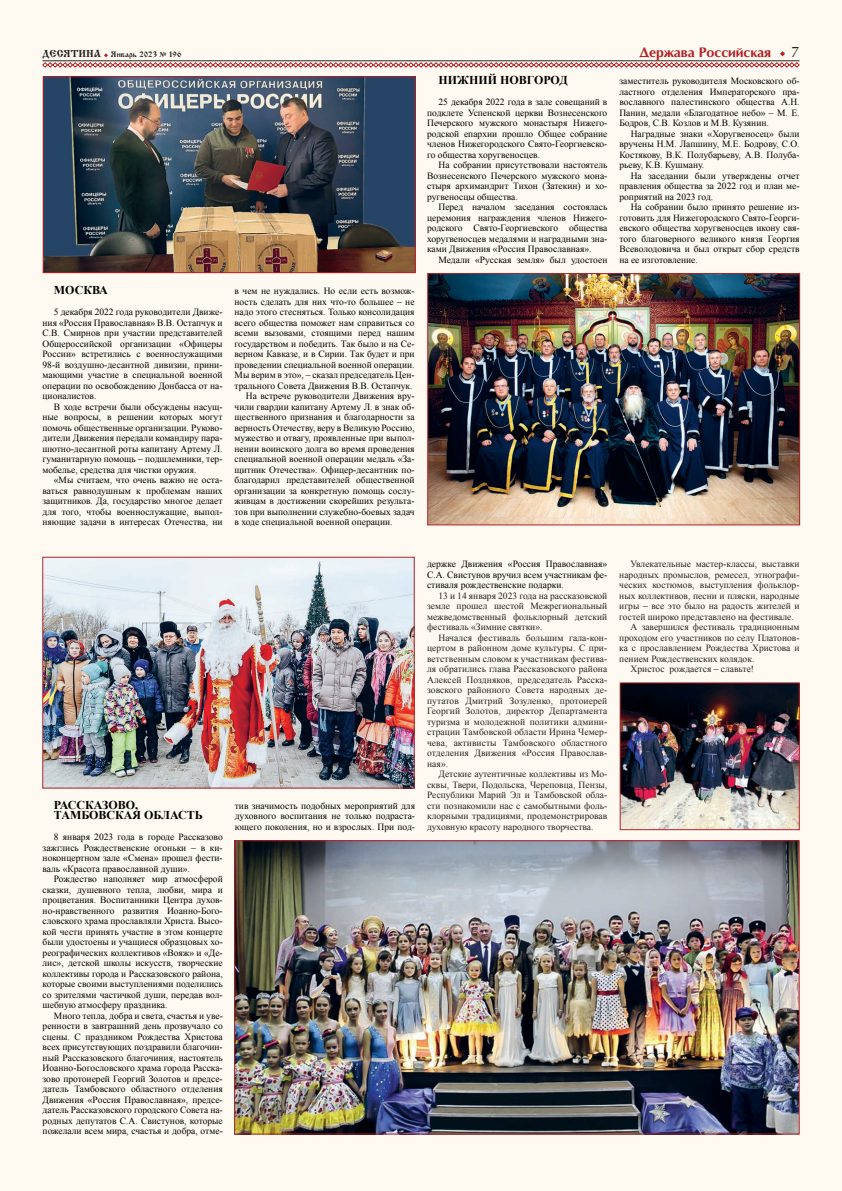
<style>
.page{position:relative;width:842px;height:1191px;background:#fefaf1}
.page>*{position:absolute;margin:0;border:0;box-sizing:border-box;transform-origin:0 0}
.t1{font:15px "AG Opus C";color:#231f20}
.t2{font:700 14px "AG Opus C";color:#b42127}
.t3{font:700 12px/10.5px "Times New Roman";color:#000}
.t4{font:9.5px/10.5px "Times New Roman";color:#000;text-align:justify}
.t5{font:9.5px/10.5px "Times New Roman";color:#231f20;text-align:justify}
.t6{font:8px "Izhitsa C";color:#231f20}
.s1{font-size:10px}
.s2{font-family:"Minion Pro";font-weight:700}
.s3{color:#000}
</style>
<div class="page">
<svg style="left:42px;top:51px;width:758px;height:17px"></svg>
<hr style="left:43px;top:61px;width:756px;height:1px;background:#231f20">
<img style="left:45px;top:79px;width:368px;height:192px">
<div style="left:43px;top:77px;width:372px;height:196px;border:1px solid #b42127"></div>
<img style="left:429px;top:275px;width:369px;height:248px">
<div style="left:427px;top:273px;width:373px;height:252px;border:1px solid #b42127"></div>
<img style="left:622px;top:684px;width:175px;height:144px">
<div style="left:620px;top:682px;width:179px;height:148px;border:1px solid #b42127"></div>
<img style="left:45px;top:559px;width:367px;height:227px">
<div style="left:43px;top:557px;width:371px;height:231px;border:1px solid #b42127"></div>
<img style="left:236px;top:842px;width:561px;height:290px">
<div style="left:234px;top:840px;width:565px;height:294px;border:1px solid #b42127"></div>
<p class="t6" style="left:43px;top:50px;width:140px"><span class="s1">ДЕСЯТИНА</span> Январь 2023 <span class="s2">№</span> 196</p>
<h2 class="t2" style="left:639px;top:44px;width:133px">Держава Российская</h2>
<h1 class="t1" style="left:791px;top:44px;width:10px">7</h1>
<p class="t3" style="left:54px;top:284px;width:56px">МОСКВА</p>
<p class="t4" style="left:43px;top:306px;width:182px;text-indent:11px">5 декабря 2022 года руководители Движе&shy;ния «Россия Православная» В.В. Остапчук и С.В. Смирнов при участии представителей Общероссийской организации «Офицеры России» встретились с военнослужащими 98-й воздушно-десантной дивизии, прини&shy;мающими участие в специальной военной операции по освобождению Донбасса от на&shy;ционалистов.</p>
<p class="t4" style="left:43px;top:401px;width:182px;text-indent:11px">В ходе встречи были обсуждены насущ&shy;ные вопросы, в решении которых могут помочь общественные организации. Руково&shy;дители Движения передали командиру пара&shy;шютно-десантной роты капитану Артему Л. гуманитарную помощь – подшлемники, тер&shy;мобелье, средства для чистки оружия.</p>
<p class="t4" style="left:43px;top:474px;width:182px;text-indent:11px">«Мы считаем, что очень важно не оста&shy;ваться равнодушным к проблемам наших защитников. Да, государство многое делает для того, чтобы военнослужащие, выпол&shy;няющие задачи в интересах Отечества, ни</p>
<p class="t4" style="left:235px;top:285px;width:182px">в чем не нуждались. Но если есть возмож-</p>
<p class="t4" style="left:235px;top:296px;width:182px">ность сделать для них что-то большее – не</p>
<p class="t4" style="left:235px;top:306px;width:182px">надо этого стесняться. Только консолидация</p>
<p class="t4" style="left:235px;top:317px;width:182px">всего общества поможет нам справиться со</p>
<p class="t4" style="left:235px;top:327px;width:182px">всеми вызовами, стоящими перед нашим</p>
<p class="t4" style="left:235px;top:338px;width:182px">государством и победить. Так было и на Се-</p>
<p class="t4" style="left:235px;top:348px;width:182px">верном Кавказе, и в Сирии. Так будет и при</p>
<p class="t4" style="left:235px;top:359px;width:182px">проведении специальной военной операции.</p>
<p class="t4" style="left:235px;top:369px;width:182px">Мы верим в это», – сказал председатель Цен-</p>
<p class="t4" style="left:235px;top:380px;width:180px">трального Совета Движения В.В. Остапчук.</p>
<p class="t4" style="left:246px;top:390px;width:170px">На встрече руководители Движения вру-</p>
<p class="t4" style="left:235px;top:401px;width:182px">чили гвардии капитану Артему Л. в знак об-</p>
<p class="t4" style="left:235px;top:411px;width:182px">щественного признания и благодарности за</p>
<p class="t4" style="left:235px;top:422px;width:182px">верность Отечеству, веру в Великую Россию,</p>
<p class="t4" style="left:235px;top:432px;width:182px">мужество и отвагу, проявленные при выпол-</p>
<p class="t4" style="left:235px;top:443px;width:182px">нении воинского долга во время проведения</p>
<p class="t4" style="left:235px;top:453px;width:182px">специальной военной операции медаль «За-</p>
<p class="t4" style="left:235px;top:464px;width:182px">щитник Отечества». Офицер-десантник по-</p>
<p class="t4" style="left:235px;top:474px;width:182px">благодарил представителей общественной</p>
<p class="t4" style="left:235px;top:485px;width:182px">организации за конкретную помощь сослу-</p>
<p class="t4" style="left:235px;top:495px;width:182px">живцам в достижении скорейших результа-</p>
<p class="t4" style="left:235px;top:506px;width:182px">тов при выполнении служебно-боевых задач</p>
<p class="t4" style="left:235px;top:516px;width:160px">в ходе специальной военной операции.</p>
<p class="t3" style="left:438px;top:74px;width:131px">НИЖНИЙ НОВГОРОД</p>
<p class="t4" style="left:427px;top:96px;width:182px;text-indent:11px">25 декабря 2022 года в зале совещаний в подклете Успенской церкви Вознесенского Печерского мужского монастыря Нижего&shy;родской епархии прошло Общее собрание членов Нижегородского Свято-Георгиевско&shy;го общества хоругвеносцев.</p>
<p class="t4" style="left:427px;top:159px;width:182px;text-indent:11px">На собрании присутствовали настоятель Вознесенского Печерского мужского мона&shy;стыря архимандрит Тихон (Затекин) и хо&shy;ругвеносцы общества.</p>
<p class="t4" style="left:427px;top:201px;width:182px;text-indent:11px">Перед началом заседания состоялась церемония награждения членов Нижего&shy;родского Свято-Георгиевского общества хоругвеносцев медалями и наградными зна&shy;ками Движения «Россия Православная».</p>
<p class="t4" style="left:438px;top:254px;width:170px">Медали «Русская земля» был удостоен</p>
<p class="t4" style="left:619px;top:75px;width:182px">заместитель руководителя Московского об&shy;ластного отделения Императорского пра&shy;вославного палестинского общества А.Н.<br>Панин, медали «Благодатное небо» – М. Е.<br>Бодров, С.В. Козлов и М.В. Кузянин.</p>
<p class="t4" style="left:619px;top:128px;width:182px;text-indent:11px">Наградные знаки «Хоругвеносец» были вручены Н.М. Лапшину, М.Е. Бодрову, С.О.<br>Костякову, В.К. Полубарьеву, А.В. Полуба&shy;рьеву, К.В. Кушману.</p>
<p class="t4" style="left:619px;top:170px;width:182px;text-indent:11px">На заседании были утверждены отчет правления общества за 2022 год и план ме&shy;роприятий на 2023 год.</p>
<p class="t4" style="left:619px;top:201px;width:182px;text-indent:11px">На собрании было принято решение из&shy;готовить для Нижегородского Свято-Георги&shy;евского общества хоругвеносцев икону свя&shy;того благоверного великого князя Георгия Всеволодовича и был открыт сбор средств на ее изготовление.</p>
<p class="t3" style="left:54px;top:799px;width:150px">РАССКАЗОВО,<br>ТАМБОВСКАЯ ОБЛАСТЬ</p>
<p class="t4" style="left:43px;top:831px;width:182px;text-indent:11px">8 января 2023 года в городе Рассказово зажглись Рождественские огоньки – в ки&shy;ноконцертном зале «Смена» прошел фести&shy;валь «Красота православной души».</p>
<p class="t4" style="left:43px;top:873px;width:182px;text-indent:11px">Рождество наполняет мир атмосферой сказки, душевного тепла, любви, мира и процветания. Воспитанники Центра духов&shy;но-нравственного развития Иоанно-Бого&shy;словского храма прославляли Христа. Высо&shy;кой чести принять участие в этом концерте были удостоены и учащиеся образцовых хо&shy;реографических коллективов «Вояж» и «Де&shy;лис», детской школы искусств, творческие коллективы города и Рассказовского района, которые своими выступлениями поделились со зрителями частичкой души, передав вол&shy;шебную атмосферу праздника.</p>
<p class="t4" style="left:43px;top:1010px;width:182px;text-indent:11px">Много тепла, добра и света, счастья и уве&shy;ренности в завтрашний день прозвучало со сцены. С праздником Рождества Христова всех присутствующих поздравили благочин&shy;ный Рассказовского благочиния, настоятель Иоанно-Богословского храма города Расска&shy;зово протоиерей Георгий Золотов и предсе&shy;датель Тамбовского областного отделения Движения «Россия Православная», предсе&shy;датель Рассказовского городского Совета на&shy;родных депутатов С.А. Свистунов, которые пожелали всем мира, счастья и добра, отме-</p>
<p class="t4" style="left:235px;top:800px;width:182px">тив значимость подобных мероприятий для духовного воспитания не только подраста&shy;ющего поколения, но и взрослых. При под-</p>
<p class="t4" style="left:427px;top:558px;width:182px">держке Движения «Россия Православная» С.А. Свистунов вручил всем участникам фе&shy;стиваля рождественские подарки.</p>
<p class="t5" style="left:427px;top:590px;width:182px;text-indent:11px">13 и 14 января 2023 года на рассказовской земле прошел шестой Межрегиональный межведомственный фольклорный детский фестиваль «Зимние святки».</p>
<p class="t5" style="left:427px;top:632px;width:182px;text-indent:11px">Начался фестиваль большим гала-кон&shy;цертом в районном доме культуры. С при&shy;ветственным словом к участникам фестива&shy;ля обратились глава Рассказовского района Алексей Поздняков, председатель Расска&shy;зовского районного Совета народных де&shy;путатов Дмитрий Зозуленко, протоиерей Георгий Золотов, директор Департамента туризма и молодежной политики админи&shy;страции Тамбовской облаcти Ирина Чемер&shy;чева, активисты Тамбовского областного отделения Движения «Россия Православ&shy;ная».</p>
<p class="t5" style="left:427px;top:768px;width:182px;text-indent:11px">Детские аутентичные коллективы из Мо&shy;сквы, Твери, Подольска, Череповца, Пензы, Республики Марий Эл и Тамбовской обла&shy;сти познакомили нас с самобытными фоль&shy;клорными традициями, продемонстрировав духовную красоту народного творчества.</p>
<p class="t5" style="left:631px;top:558px;width:170px">Увлекательные мастер-классы, выставки</p>
<p class="t5" style="left:619px;top:569px;width:182px">народных промыслов, ремесел, этнографи-</p>
<p class="t5" style="left:619px;top:579px;width:182px">ческих костюмов, выступления фольклор-</p>
<p class="t5" style="left:619px;top:590px;width:182px">ных коллективов, песни и пляски, народные</p>
<p class="t5" style="left:619px;top:600px;width:182px">игры <span class="s3">–</span> все это было на радость жителей и</p>
<p class="t5" style="left:619px;top:611px;width:176px">гостей широко представлено на фестивале.</p>
<p class="t5" style="left:631px;top:621px;width:170px">А завершился фестиваль традиционным</p>
<p class="t5" style="left:619px;top:632px;width:182px">проходом его участников по селу Платонов-</p>
<p class="t5" style="left:619px;top:642px;width:182px">ка с прославлением Рождества Христова и</p>
<p class="t5" style="left:619px;top:653px;width:137px">пением Рождественских колядок.</p>
<p class="t5" style="left:631px;top:663px;width:125px">Христос рождается <span class="s3">–</span> славьте!</p>
</div>
